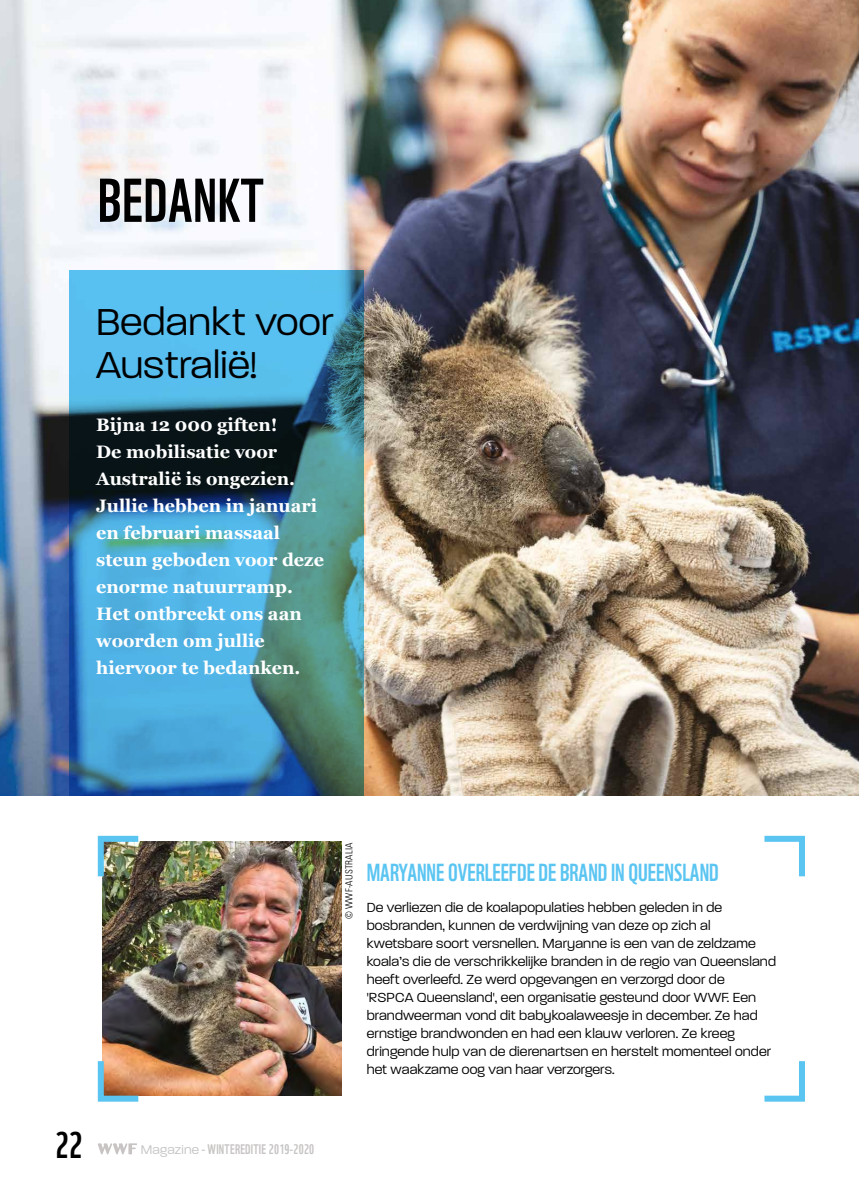
<style>
.page{position:relative;width:859px;height:1191px;background:#fff}
.page>*{position:absolute;margin:0;border:0;box-sizing:border-box;transform-origin:0 0}
.Rubrique1{font:60px "WWF";letter-spacing:.01em;color:#000}
.T1{font:300 40.5px/43.5px "Paralucent";letter-spacing:.01em;color:#000}
.t1{font:36px "WWF";color:#000}
.Titre_encadré_ALT{font:24px "WWF";color:#5bc5f2}
.Chapeau{font:700 18px/27px "Georgia";color:#fff}
.Encadré_ALT{font:300 14.25px/18px "Paralucent";letter-spacing:.01em;color:#000}
.t2{font:13.5px "WWF";letter-spacing:.02em;color:#c7c4c3}
.Credit{font:300 condensed 9.75px "Univers LT Std";letter-spacing:.02em;color:#000}
.s1{font-family:"Paralucent";font-weight:300}
</style>
<div class="page">
<img style="left:0;top:0;width:859px;height:795px">
<svg style="left:69px;top:270px;width:295px;height:525px;background:#438dac"></svg>
<img style="left:97px;top:835px;width:708px;height:267px">
<svg style="left:98px;top:1143px;width:39px;height:11px"></svg>
<p class="Rubrique1" style="left:98px;top:153px;width:167px">BEDANKT</p>
<p class="T1" style="left:96px;top:300px;width:239px">Bedankt voor<br>Australië!</p>
<p class="Chapeau" style="left:96px;top:410px;width:229px">Bijna 12 000 giften!<br>De mobilisatie voor<br>Australië is ongezien.<br>Jullie hebben in januari en februari massaal steun geboden voor deze enorme natuurramp.<br>Het ontbreekt ons aan woorden om jullie hiervoor te bedanken.</p>
<h3 class="t1" style="left:55px;top:1117px;width:28px">22</h3>
<p class="t2" style="left:141px;top:1139px;width:175px"><span class="s1">Magazine</span> - WINTEREDITIE 2019-2020</p>
<p class="Credit" style="left:343px;top:919px;width:79px;rotate:-90deg">© WWF-AUSTRALIA</p>
<p class="Titre_encadré_ALT" style="left:367px;top:853px;width:354px">MARYANNE OVERLEEFDE DE BRAND IN QUEENSLAND</p>
<p class="Encadré_ALT" style="left:367px;top:898px;width:411px">De verliezen die de koalapopulaties hebben geleden in de bosbranden, kunnen de verdwijning van deze op zich al kwetsbare soort versnellen. Maryanne is een van de zeldzame koala’s die de verschrikkelijke branden in de regio van Queensland heeft overleefd. Ze werd opgevangen en verzorgd door de<br>'RSPCA Queensland', een organisatie gesteund door WWF. Een brandweerman vond dit babykoalaweesje in december. Ze had ernstige brandwonden en had een klauw verloren. Ze kreeg dringende hulp van de dierenartsen en herstelt momenteel onder het waakzame oog van haar verzorgers.</p>
</div>
